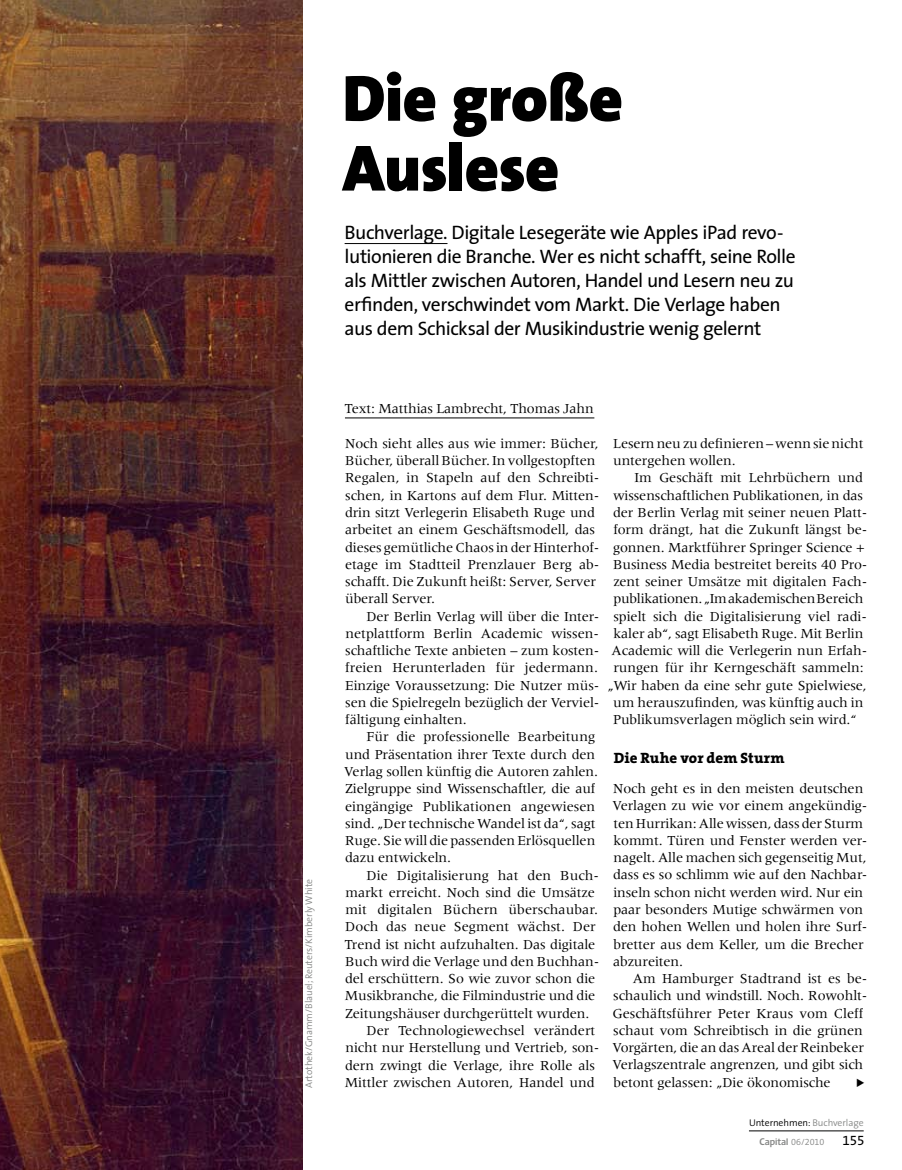
<style>
.page{position:relative;width:902px;height:1170px;background:#fff}
.page>*{position:absolute;margin:0;border:0;box-sizing:border-box;transform-origin:0 0}
.t1{font:900 66px/69.8px "The Sans Capital";letter-spacing:-.01em;color:#000}
.t2{font:19.5px/24px "The Sans Capital";letter-spacing:-.025em;color:#000}
.t3{font:800 15px "The Serif Capital";letter-spacing:.005em;color:#000}
.t4{font:14.25px "Meridien Capital";letter-spacing:-.01em;color:#000}
.t5{font:13.5px "The Sans Capital";color:#000}
.t6{font:300 9.75px "The Sans Capital";letter-spacing:-.005em;color:#868786}
.t7{font:300 9.75px "The Sans Capital";letter-spacing:-.005em;color:#000}
.t8{font:300 9px "The Sans Capital";letter-spacing:-.005em;color:#868786}
.s1{color:#868786}
</style>
<div class="page">
<img style="left:0;top:0;width:302px;height:1169px">
<img style="left:0;top:761px;width:112px;height:408px">
<hr style="left:345px;top:417px;width:249px;height:1px;background:#000">
<hr style="left:344px;top:243px;width:103px;height:1px;background:#000">
<hr style="left:748px;top:1130px;width:115px;height:1px;background:#000">
<p class="t6" style="left:300px;top:1087px;width:211px;rotate:-90deg">Artothek/Gnamm/Blauel; Reuters/Kimberly White</p>
<p class="t1" style="left:342px;top:62px;width:282px">Die große<br>Auslese</p>
<p class="t2" style="left:344px;top:220px;width:452px">Buchverlage. Digitale Lesegeräte wie Apples iPad revo&shy;lutionieren die Branche. Wer es nicht schafft, seine Rolle als Mittler zwischen Autoren, Handel und Lesern neu zu erfinden, verschwindet vom Markt. Die Verlage haben aus dem Schicksal der Musikindustrie wenig gelernt</p>
<p class="t4" style="left:345px;top:400px;width:250px">Text: Matthias Lambrecht, Thomas Jahn</p>
<p class="t4" style="left:345px;top:435px;width:255px">Noch sieht alles aus wie immer: Bücher,</p>
<p class="t4" style="left:345px;top:452px;width:252px">Bücher, überall Bücher. In vollgestopften</p>
<p class="t4" style="left:345px;top:469px;width:256px">Regalen, in Stapeln auf den Schreibti-</p>
<p class="t4" style="left:345px;top:486px;width:255px">schen, in Kartons auf dem Flur. Mitten-</p>
<p class="t4" style="left:345px;top:504px;width:251px">drin sitzt Verlegerin Elisabeth Ruge und</p>
<p class="t4" style="left:345px;top:521px;width:251px">arbeitet an einem Geschäftsmodell, das</p>
<p class="t4" style="left:345px;top:538px;width:256px">dieses gemütliche Chaos in der Hinterhof-</p>
<p class="t4" style="left:345px;top:555px;width:256px">etage im Stadtteil Prenzlauer Berg ab-</p>
<p class="t4" style="left:345px;top:573px;width:252px">schafft. Die Zukunft heißt: Server, Server</p>
<p class="t4" style="left:345px;top:590px;width:92px">überall Server.</p>
<p class="t4" style="left:366px;top:607px;width:234px">Der Berlin Verlag will über die Inter-</p>
<p class="t4" style="left:345px;top:624px;width:255px">netplattform Berlin Academic wissen-</p>
<p class="t4" style="left:345px;top:642px;width:255px">schaftliche Texte anbieten – zum kosten-</p>
<p class="t4" style="left:345px;top:659px;width:254px">freien Herunterladen für jedermann.</p>
<p class="t4" style="left:345px;top:676px;width:256px">Einzige Voraussetzung: Die Nutzer müs-</p>
<p class="t4" style="left:345px;top:693px;width:255px">sen die Spielregeln bezüglich der Verviel-</p>
<p class="t4" style="left:345px;top:711px;width:123px">fältigung einhalten.</p>
<p class="t4" style="left:366px;top:728px;width:230px">Für die professionelle Bearbeitung</p>
<p class="t4" style="left:345px;top:745px;width:252px">und Präsentation ihrer Texte durch den</p>
<p class="t4" style="left:344px;top:762px;width:255px">Verlag sollen künftig die Autoren zahlen.</p>
<p class="t4" style="left:345px;top:780px;width:252px">Zielgruppe sind Wissenschaftler, die auf</p>
<p class="t4" style="left:345px;top:797px;width:252px">eingängige Publikationen angewiesen</p>
<p class="t4" style="left:345px;top:814px;width:252px">sind. „Der technische Wandel ist da“, sagt</p>
<p class="t4" style="left:345px;top:831px;width:252px">Ruge. Sie will die passenden Erlösquellen</p>
<p class="t4" style="left:345px;top:849px;width:108px">dazu entwickeln.</p>
<p class="t4" style="left:366px;top:866px;width:234px">Die Digitalisierung hat den Buch-</p>
<p class="t4" style="left:345px;top:883px;width:251px">markt erreicht. Noch sind die Umsätze</p>
<p class="t4" style="left:345px;top:900px;width:254px">mit digitalen Büchern überschaubar.</p>
<p class="t4" style="left:345px;top:918px;width:252px">Doch das neue Segment wächst. Der</p>
<p class="t4" style="left:345px;top:935px;width:252px">Trend ist nicht aufzuhalten. Das digitale</p>
<p class="t4" style="left:345px;top:952px;width:256px">Buch wird die Verlage und den Buchhan-</p>
<p class="t4" style="left:345px;top:970px;width:252px">del erschüttern. So wie zuvor schon die</p>
<p class="t4" style="left:345px;top:987px;width:252px">Musikbranche, die Filmindustrie und die</p>
<p class="t4" style="left:345px;top:1004px;width:246px">Zeitungshäuser durchgerüttelt wurden.</p>
<p class="t4" style="left:366px;top:1021px;width:230px">Der Technologiewechsel verändert</p>
<p class="t4" style="left:345px;top:1039px;width:255px">nicht nur Herstellung und Vertrieb, son-</p>
<p class="t4" style="left:345px;top:1056px;width:251px">dern zwingt die Verlage, ihre Rolle als</p>
<p class="t4" style="left:345px;top:1073px;width:251px">Mittler zwischen Autoren, Handel und</p>
<p class="t4" style="left:613px;top:435px;width:252px">Lesern neu zu definieren – wenn sie nicht</p>
<p class="t4" style="left:613px;top:452px;width:124px">untergehen wollen.</p>
<p class="t4" style="left:634px;top:469px;width:230px">Im Geschäft mit Lehrbüchern und</p>
<p class="t4" style="left:613px;top:486px;width:251px">wissenschaftlichen Publikationen, in das</p>
<p class="t4" style="left:613px;top:504px;width:256px">der Berlin Verlag mit seiner neuen Platt-</p>
<p class="t4" style="left:613px;top:521px;width:255px">form drängt, hat die Zukunft längst be-</p>
<p class="t4" style="left:613px;top:538px;width:253px">gonnen. Marktführer Springer Science +</p>
<p class="t4" style="left:613px;top:555px;width:256px">Business Media bestreitet bereits 40 Pro-</p>
<p class="t4" style="left:613px;top:573px;width:255px">zent seiner Umsätze mit digitalen Fach-</p>
<p class="t4" style="left:613px;top:590px;width:251px">publikationen. „Im akademischen Bereich</p>
<p class="t4" style="left:613px;top:607px;width:255px">spielt sich die Digitalisierung viel radi-</p>
<p class="t4" style="left:613px;top:624px;width:251px">kaler ab“, sagt Elisabeth Ruge. Mit Berlin</p>
<p class="t4" style="left:611px;top:642px;width:257px">Academic will die Verlegerin nun Erfah-</p>
<p class="t4" style="left:613px;top:659px;width:252px">rungen für ihr Kerngeschäft sammeln:</p>
<p class="t4" style="left:607px;top:676px;width:261px">„Wir haben da eine sehr gute Spielwiese,</p>
<p class="t4" style="left:613px;top:693px;width:252px">um herauszufinden, was künftig auch in</p>
<p class="t4" style="left:613px;top:711px;width:245px">Publikumsverlagen möglich sein wird.“</p>
<p class="t3" style="left:613px;top:745px;width:172px">Die Ruhe vor dem Sturm</p>
<p class="t4" style="left:613px;top:780px;width:251px">Noch geht es in den meisten deutschen</p>
<p class="t4" style="left:612px;top:797px;width:256px">Verlagen zu wie vor einem angekündig-</p>
<p class="t4" style="left:613px;top:814px;width:251px">ten Hurrikan: Alle wissen, dass der Sturm</p>
<p class="t4" style="left:613px;top:831px;width:255px">kommt. Türen und Fenster werden ver-</p>
<p class="t4" style="left:613px;top:849px;width:255px">nagelt. Alle machen sich gegenseitig Mut,</p>
<p class="t4" style="left:613px;top:866px;width:256px">dass es so schlimm wie auf den Nachbar-</p>
<p class="t4" style="left:613px;top:883px;width:251px">inseln schon nicht werden wird. Nur ein</p>
<p class="t4" style="left:613px;top:900px;width:251px">paar besonders Mutige schwärmen von</p>
<p class="t4" style="left:613px;top:918px;width:256px">den hohen Wellen und holen ihre Surf-</p>
<p class="t4" style="left:613px;top:935px;width:252px">bretter aus dem Keller, um die Brecher</p>
<p class="t4" style="left:613px;top:952px;width:71px">abzureiten.</p>
<p class="t4" style="left:632px;top:969px;width:236px">Am Hamburger Stadtrand ist es be-</p>
<p class="t4" style="left:613px;top:987px;width:253px">schaulich und windstill. Noch. Rowohlt-</p>
<p class="t4" style="left:612px;top:1004px;width:252px">Geschäftsführer Peter Kraus vom Cleff</p>
<p class="t4" style="left:613px;top:1021px;width:251px">schaut vom Schreibtisch in die grünen</p>
<p class="t4" style="left:612px;top:1038px;width:253px">Vorgärten, die an das Areal der Reinbeker</p>
<p class="t4" style="left:612px;top:1056px;width:252px">Verlagszentrale angrenzen, und gibt sich</p>
<p class="t4" style="left:613px;top:1073px;width:219px">betont gelassen: „Die ökonomische</p>
<p class="t7" style="left:749px;top:1114px;width:116px">Unternehmen: <span class="s1">Buchverlage</span></p>
<p class="t8" style="left:791px;top:1134px;width:35px">06/2010</p>
<p class="t5" style="left:842px;top:1129px;width:24px">155</p>
<p class="t4" style="left:856px;top:1073px;width:10px">∂</p>
</div>
